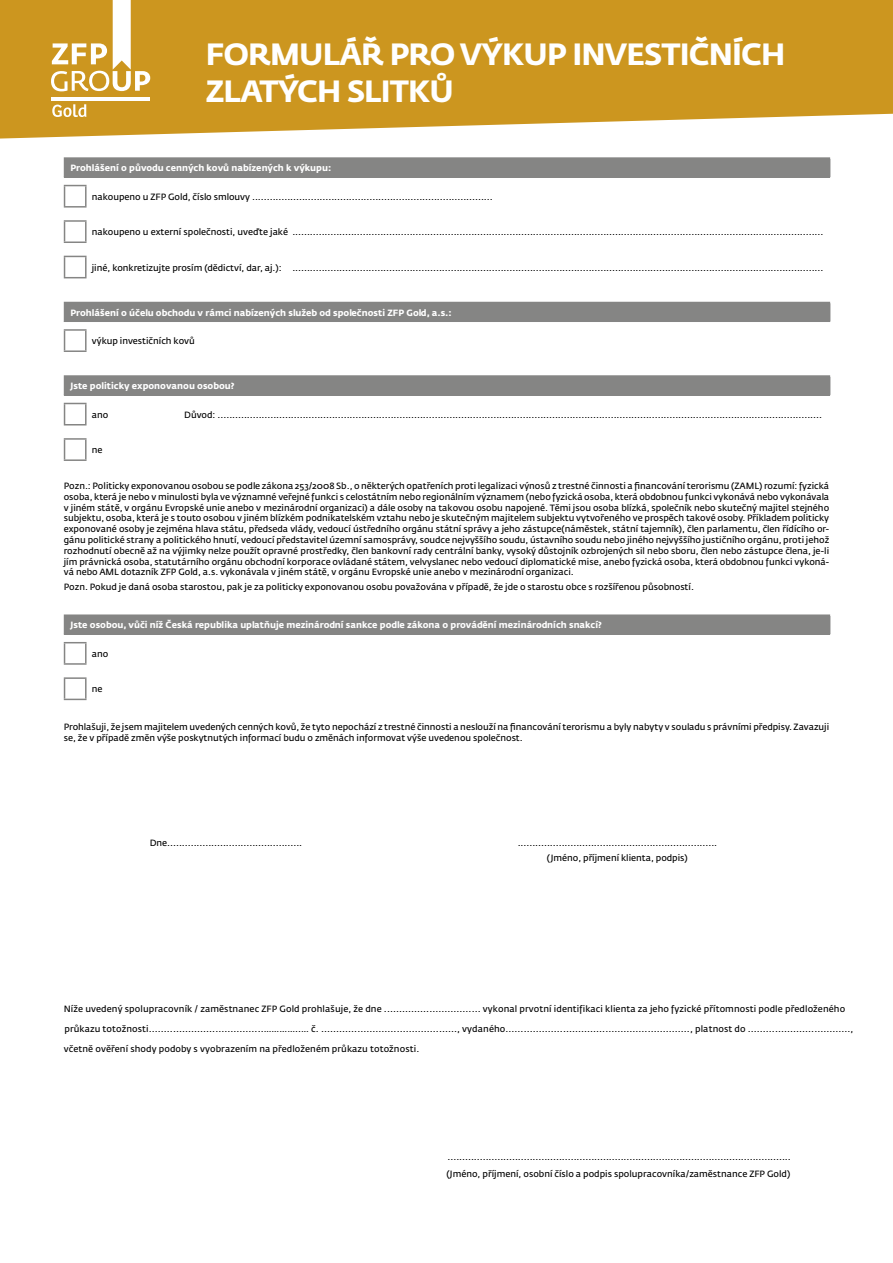
<style>
.page{position:relative;width:893px;height:1263px;background:#fff}
.page>*{position:absolute;margin:0;border:0;box-sizing:border-box;transform-origin:0 0}
.t1{font:700 30.45px/36.6px "Fedra Sans Pro";letter-spacing:-.03em;color:#fff}
.t2{font:9px/10.8px "Fedra Sans Pro";color:#000}
.t3{font:700 9px "Fedra Sans Pro";color:#fff}
</style>
<div class="page">
<svg style="left:0;top:0;width:893px;height:139px;fill:#cc961f"></svg>
<hr style="left:52px;top:97px;width:98px;height:4px;background:#fff">
<svg style="left:51px;top:0;width:99px;height:91px"></svg>
<svg style="left:52px;top:104px;width:34px;height:13px"></svg>
<svg style="left:64px;top:185px;width:23px;height:21px"></svg>
<hr style="left:85px;top:186px;width:2px;height:20px;background:#858584">
<hr style="left:64px;top:206px;width:23px;height:2px;background:#858584">
<div style="left:65px;top:158px;width:765px;height:19px;background:#858584"></div>
<hr style="left:64px;top:157px;width:766px;height:2px;background:#858584">
<svg style="left:64px;top:159px;width:1px;height:18px"></svg>
<svg style="left:830px;top:159px;width:1px;height:18px"></svg>
<hr style="left:64px;top:177px;width:766px;height:1px;background:#858584">
<hr style="left:64px;top:220px;width:23px;height:2px;background:#858584">
<svg style="left:64px;top:222px;width:1px;height:19px"></svg>
<svg style="left:85px;top:222px;width:2px;height:19px"></svg>
<hr style="left:64px;top:241px;width:23px;height:2px;background:#858584">
<svg style="left:64px;top:256px;width:23px;height:22px"></svg>
<hr style="left:64px;top:329px;width:23px;height:2px;background:#858584">
<svg style="left:64px;top:331px;width:1px;height:19px"></svg>
<svg style="left:85px;top:331px;width:2px;height:19px"></svg>
<hr style="left:64px;top:350px;width:23px;height:2px;background:#858584">
<div style="left:65px;top:302px;width:765px;height:19px;background:#858584"></div>
<hr style="left:64px;top:302px;width:766px;height:1px;background:#858584">
<svg style="left:64px;top:303px;width:1px;height:18px"></svg>
<svg style="left:830px;top:303px;width:1px;height:18px"></svg>
<hr style="left:64px;top:321px;width:766px;height:1px;background:#858584">
<svg style="left:64px;top:403px;width:23px;height:22px"></svg>
<div style="left:65px;top:376px;width:765px;height:19px;background:#858584"></div>
<hr style="left:64px;top:375px;width:766px;height:2px;background:#858584">
<svg style="left:64px;top:377px;width:1px;height:18px"></svg>
<svg style="left:830px;top:377px;width:1px;height:18px"></svg>
<hr style="left:64px;top:395px;width:766px;height:1px;background:#858584">
<hr style="left:64px;top:438px;width:23px;height:2px;background:#858584">
<svg style="left:64px;top:440px;width:1px;height:19px"></svg>
<svg style="left:85px;top:440px;width:2px;height:19px"></svg>
<hr style="left:64px;top:459px;width:23px;height:2px;background:#858584">
<svg style="left:64px;top:642px;width:23px;height:21px"></svg>
<hr style="left:85px;top:643px;width:2px;height:20px;background:#858584">
<hr style="left:64px;top:663px;width:23px;height:2px;background:#858584">
<div style="left:65px;top:615px;width:765px;height:19px;background:#858584"></div>
<hr style="left:64px;top:614px;width:766px;height:2px;background:#858584">
<svg style="left:64px;top:616px;width:1px;height:18px"></svg>
<svg style="left:830px;top:616px;width:1px;height:18px"></svg>
<hr style="left:64px;top:634px;width:766px;height:1px;background:#858584">
<hr style="left:64px;top:677px;width:23px;height:2px;background:#858584">
<svg style="left:64px;top:679px;width:23px;height:21px"></svg>
<h1 class="t1" style="left:206px;top:36px;width:581px">FORMULÁŘ PRO VÝKUP INVESTIČNÍCH<br>ZLATÝCH SLITKŮ</h1>
<p class="t3" style="left:71px;top:162px;width:262px">Prohlášení o původu cenných kovů nabízených k výkupu:</p>
<p class="t2" style="left:92px;top:191px;width:402px">nakoupeno u ZFP Gold, číslo smlouvy ..................................................................................</p>
<p class="t2" style="left:92px;top:227px;width:733px">nakoupeno u externí společnosti, uveďte jaké .....................................................................................................................................................................................</p>
<p class="t2" style="left:92px;top:262px;width:733px">jiné, konkretizujte prosím (dědictví, dar, aj.): .....................................................................................................................................................................................</p>
<p class="t3" style="left:71px;top:307px;width:383px">Prohlášení o účelu obchodu v rámci nabízených služeb od společnosti ZFP Gold, a.s.:</p>
<p class="t2" style="left:92px;top:336px;width:105px">výkup investičních kovů</p>
<p class="t3" style="left:71px;top:380px;width:165px">Jste politicky exponovanou osobou?</p>
<p class="t2" style="left:92px;top:409px;width:18px">ano</p>
<p class="t2" style="left:184px;top:409px;width:639px">Důvod: ..............................................................................................................................................................................................................</p>
<p class="t2" style="left:92px;top:444px;width:12px">ne</p>
<p class="t2" style="left:64px;top:480px;width:767px;text-align:justify">Pozn.: Politicky exponovanou osobou se podle zákona 253/2008 Sb., o některých opatřeních proti legalizaci výnosů z trestné činnosti a financování terorismu (ZAML) rozumí: fyzická osoba, která je nebo v minulosti byla ve významné veřejné funkci s celostátním nebo regionálním významem (nebo fyzická osoba, která obdobnou funkci vykonává nebo vykonávala v jiném státě, v orgánu Evropské unie anebo v mezinárodní organizaci) a dále osoby na takovou osobu napojené. Těmi jsou osoba blízká, společník nebo skutečný majitel stejného subjektu, osoba, která je s touto osobou v jiném blízkém podnikatelském vztahu nebo je skutečným majitelem subjektu vytvořeného ve prospěch takové osoby. Příkladem politicky exponované osoby je zejména hlava státu, předseda vlády, vedoucí ústředního orgánu státní správy a jeho zástupce(náměstek, státní tajemník), člen parlamentu, člen řídícího or&shy;gánu politické strany a politického hnutí, vedoucí představitel územní samosprávy, soudce nejvyššího soudu, ústavního soudu nebo jiného nejvyššího justičního orgánu, proti jehož rozhodnutí obecně až na výjimky nelze použít opravné prostředky, člen bankovní rady centrální banky, vysoký důstojník ozbrojených sil nebo sboru, člen nebo zástupce člena, je-li jím právnická osoba, statutárního orgánu obchodní korporace ovládané státem, velvyslanec nebo vedoucí diplomatické mise, anebo fyzická osoba, která obdobnou funkci vykoná&shy;vá nebo AML dotazník ZFP Gold, a.s. vykonávala v jiném státě, v orgánu Evropské unie anebo v mezinárodní organizaci.</p>
<p class="t2" style="left:64px;top:582px;width:632px">Pozn. Pokud je daná osoba starostou, pak je za politicky exponovanou osobu považována v případě, že jde o starostu obce s rozšířenou působností.</p>
<p class="t3" style="left:71px;top:619px;width:533px">Jste osobou, vůči níž Česká republika uplatňuje mezinárodní sankce podle zákona o provádění mezinárodních snakcí?</p>
<p class="t2" style="left:92px;top:648px;width:18px">ano</p>
<p class="t2" style="left:92px;top:684px;width:12px">ne</p>
<p class="t2" style="left:64px;top:721px;width:767px">Prohlašuji, že jsem majitelem uvedených cenných kovů, že tyto nepochází z trestné činnosti a neslouží na financování terorismu a byly nabyty v souladu s právními předpisy. Zavazuji se, že v případě změn výše poskytnutých informací budu o změnách informovat výše uvedenou společnost.</p>
<p class="t2" style="left:150px;top:837px;width:154px">Dne..............................................</p>
<p class="t2" style="left:518px;top:835px;width:201px;line-height:15px;text-align:center">.................................................................... (Jméno, příjmení klienta, podpis)</p>
<p class="t2" style="left:64px;top:999px;width:791px;line-height:19.4px">Níže uvedený spolupracovník / zaměstnanec ZFP Gold prohlašuje, že dne ................................ vykonal prvotní identifikaci klienta za jeho fyzické přítomnosti podle předloženého průkazu totožnosti......................................…………..… č. ............................................., vydaného............................................................., platnost do ..................................,</p>
<p class="t2" style="left:64px;top:1043px;width:357px">včetně ověření shody podoby s vyobrazením na předloženém průkazu totožnosti.</p>
<p class="t2" style="left:447px;top:1149px;width:346px;line-height:16.4px">..................................................................................................................... (Jméno, příjmení, osobní číslo a podpis spolupracovníka/zaměstnance ZFP Gold)</p>
</div>
